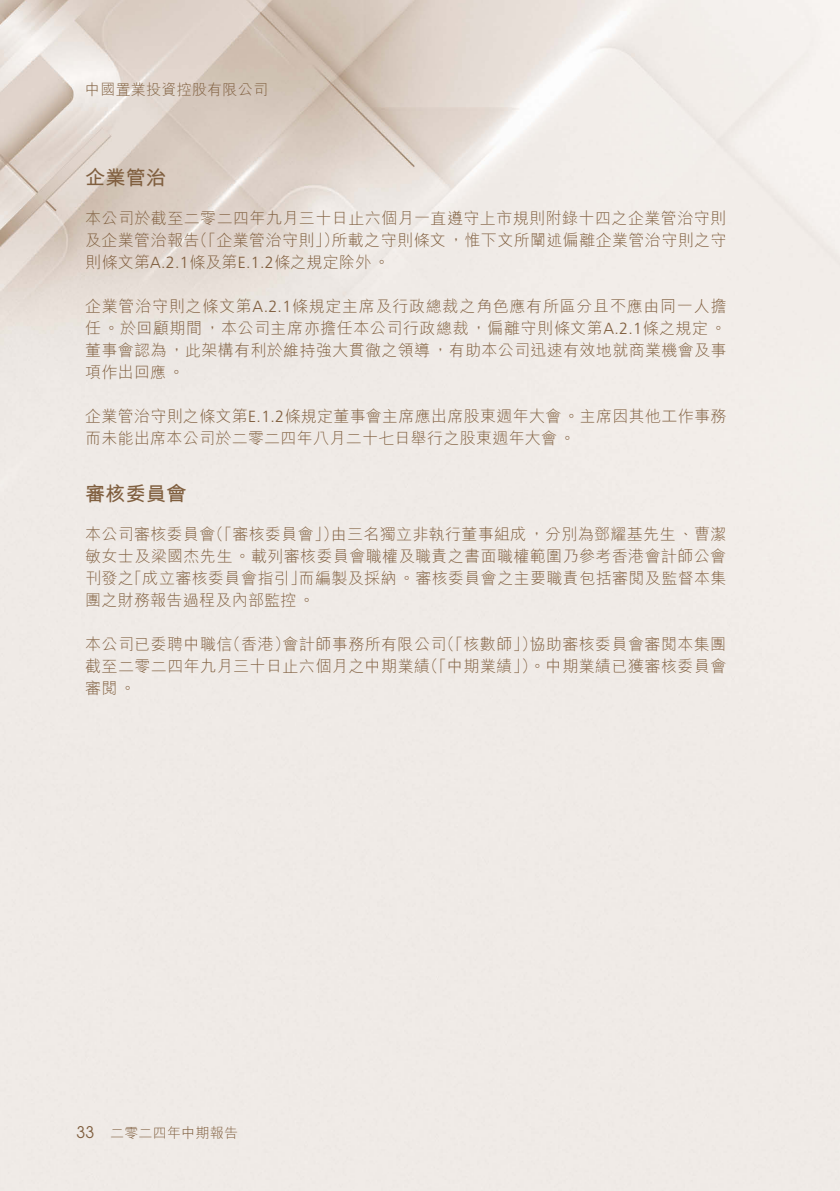
<style>
.page{position:relative;width:840px;height:1191px;background:#fff}
.page>*{position:absolute;margin:0;border:0;box-sizing:border-box;transform-origin:0 0}
.t1{font:700 20px "M Hei HK";letter-spacing:.015em;color:#805f3f}
.t2{font:300 16px/22px "M Hei HK";letter-spacing:.025em;color:#805f3f}
.t3{font:16px "ITC Avant Garde Pro";color:#805f3f}
.t4{font:300 15px "M Hei HK";letter-spacing:.015em;color:#805f3f}
.t5{font:300 14px "M Hei HK";letter-spacing:.015em;color:#805f3f}
.s1{font-family:"Frutiger LT Pro"}
</style>
<div class="page">
<img style="left:0;top:0;width:839px;height:1191px">
<p class="t4" style="left:85px;top:79px;width:184px">中國置業投資控股有限公司</p>
<p class="t1" style="left:85px;top:163px;width:83px">企業管治</p>
<p class="t2" style="left:85px;top:207px;width:642px;text-align:right">本公司於截至二零二四年九月三十日止六個月一直遵守上市規則附錄十四之企業管治守則所載之守則條文，惟下文所闡述偏離企業管治守則之守</p>
<p class="t2" style="left:192px;top:229px;width:149px">（「企業管治守則」）</p>
<p class="t2" style="left:85px;top:229px;width:306px">及企業管治報告<br>則條文第<span class="s1">A.2.1</span>條及第<span class="s1">E.1.2</span>條之規定除外。</p>
<p class="t2" style="left:85px;top:295px;width:642px;text-align:justify">企業管治守則之條文第<span class="s1">A.2.1</span>條規定主席及行政總裁之角色應有所區分且不應由同一人擔任。於回顧期間，本公司主席亦擔任本公司行政總裁，偏離守則條文第<span class="s1">A.2.1</span>條之規定。董事會認為，此架構有利於維持強大貫徹之領導，有助本公司迅速有效地就商業機會及事項作出回應。</p>
<p class="t2" style="left:85px;top:405px;width:642px">企業管治守則之條文第<span class="s1">E.1.2</span>條規定董事會主席應出席股東週年大會。主席因其他工作事務而未能出席本公司於二零二四年八月二十七日舉行之股東週年大會。</p>
<p class="t1" style="left:85px;top:479px;width:103px">審核委員會</p>
<p class="t2" style="left:330px;top:522px;width:397px">由三名獨立非執行董事組成，分別為鄧耀基先生、曹潔</p>
<p class="t2" style="left:208px;top:522px;width:132px">（「審核委員會」）</p>
<p class="t2" style="left:85px;top:522px;width:132px">本公司審核委員會</p>
<p class="t2" style="left:85px;top:544px;width:642px">敏女士及梁國杰先生。載列審核委員會職權及職責之書面職權範圍乃參考香港會計師公會</p>
<p class="t2" style="left:298px;top:566px;width:429px">而編製及採納。審核委員會之主要職責包括審閱及監督本集</p>
<p class="t2" style="left:126px;top:566px;width:181px">「成立審核委員會指引」</p>
<p class="t2" style="left:85px;top:566px;width:231px">刊發之<br>團之財務報告過程及內部監控。</p>
<p class="t2" style="left:282px;top:632px;width:165px">會計師事務所有限公司</p>
<p class="t2" style="left:438px;top:632px;width:100px">（「核數師」）</p>
<p class="t2" style="left:225px;top:632px;width:67px">（香港）</p>
<p class="t2" style="left:529px;top:632px;width:198px">協助審核委員會審閱本集團</p>
<p class="t2" style="left:85px;top:632px;width:149px">本公司已委聘中職信</p>
<p class="t2" style="left:422px;top:654px;width:305px">（「中期業績」）。中期業績已獲審核委員會</p>
<p class="t2" style="left:85px;top:654px;width:346px">截至二零二四年九月三十日止六個月之中期業績審閱。</p>
<p class="t3" style="left:77px;top:1122px;width:19px">33</p>
<p class="t5" style="left:110px;top:1123px;width:129px">二零二四年中期報告</p>
</div>
